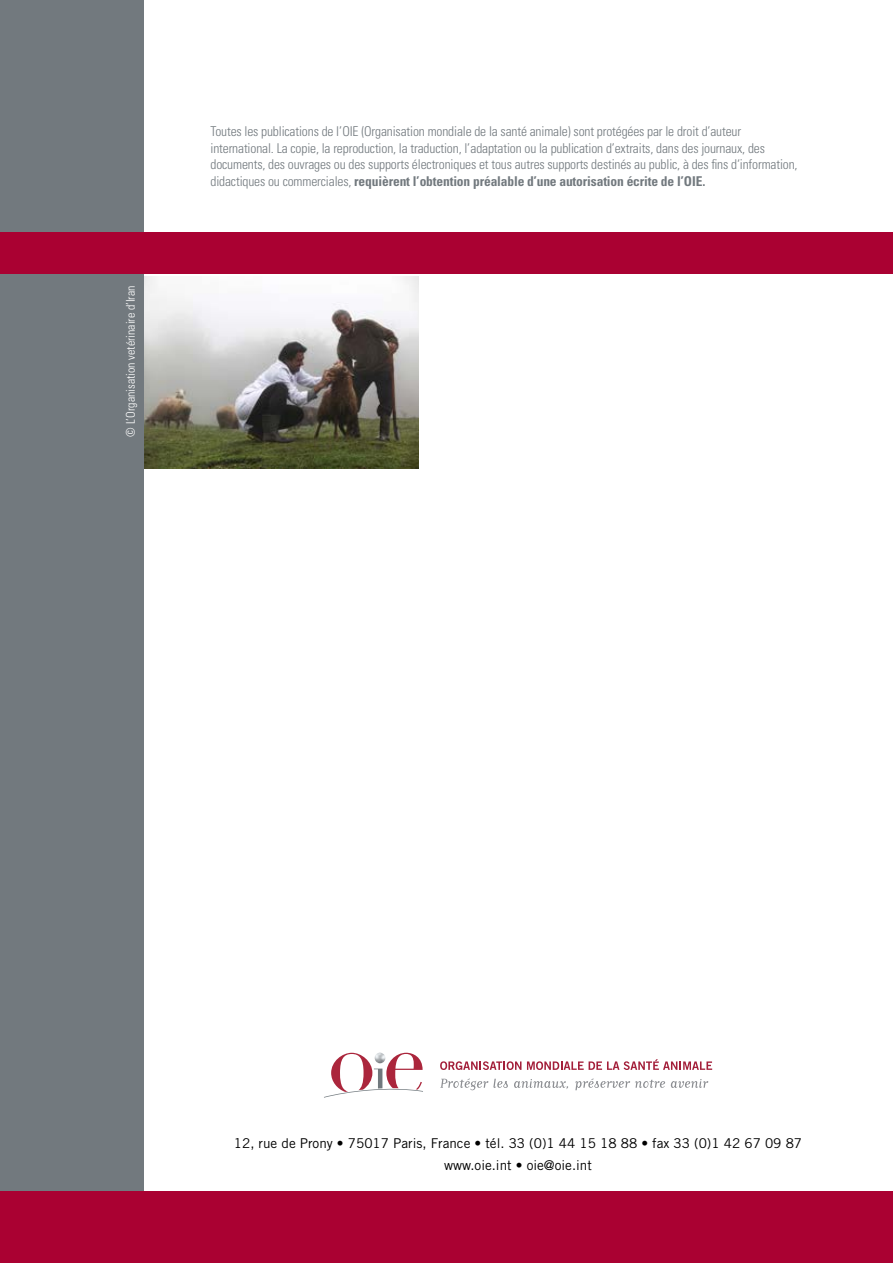
<style>
.page{position:relative;width:893px;height:1263px;background:#fff}
.page>*{position:absolute;margin:0;border:0;box-sizing:border-box;transform-origin:0 0}
.t1{font:300 condensed 13.5px/16.5px "Univers";letter-spacing:-.01em;color:#72797e}
.t2{font:13.5px/22.5px "Trade Gothic LT Std";color:#000;text-align:center}
.t3{font:300 condensed 12px "Univers";color:#fff}
.s1{font-weight:700}
</style>
<div class="page">
<img style="left:144px;top:277px;width:274px;height:191px">
<div style="left:0;top:0;width:144px;height:1263px;background:#72797e"></div>
<div style="left:0;top:1191px;width:893px;height:72px;background:#aa0132"></div>
<div style="left:0;top:233px;width:893px;height:41px;background:#aa0132"></div>
<svg style="left:440px;top:1061px;width:81px;height:9px"></svg>
<svg style="left:527px;top:1059px;width:185px;height:11px"></svg>
<svg style="left:440px;top:1078px;width:68px;height:12px"></svg>
<svg style="left:514px;top:1079px;width:54px;height:10px"></svg>
<svg style="left:575px;top:1078px;width:90px;height:12px"></svg>
<svg style="left:671px;top:1079px;width:37px;height:9px"></svg>
<svg style="left:324px;top:1052px;width:99px;height:46px"></svg>
<p class="t3" style="left:124px;top:437px;width:152px;rotate:-90deg">© L’Organisation vetérinaire d’Iran</p>
<p class="t1" style="left:210px;top:123px;width:589px">Toutes les publications de l’OIE (Organisation mondiale de la santé animale) sont protégées par le droit d’auteur international. La copie, la reproduction, la traduction, l’adaptation ou la publication d’extraits, dans des journaux, des documents, des ouvrages ou des supports électroniques et tous autres supports destinés au public, à des fins d‘information, didactiques ou commerciales, <span class="s1">requièrent l’obtention préalable d’une autorisation écrite de l’OIE.</span></p>
<p class="t2" style="left:234px;top:1131px;width:570px">12, rue de Prony • 75017 Paris, France • tél. 33 (0)1 44 15 18 88 • fax 33 (0)1 42 67 09 87 www.oie.int • oie@oie.int</p>
</div>
